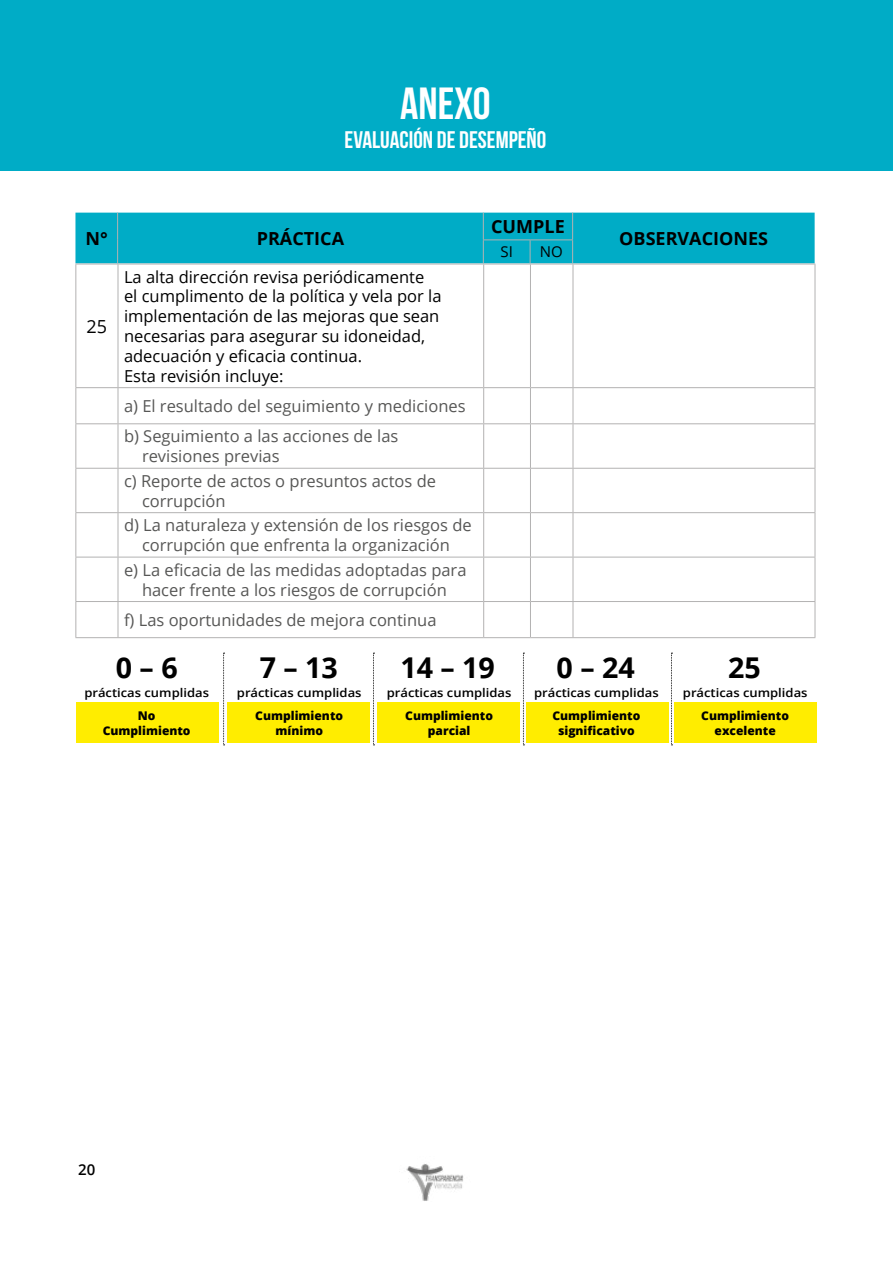
<style>
.page{position:relative;width:893px;height:1263px;background:#fff}
.page>*{position:absolute;margin:0;border:0;box-sizing:border-box;transform-origin:0 0}
.t1{font:45px "Bebas Neue";color:#fff}
.t2{font:700 28.65px "Open Sans";color:#000}
.t3{font:24px "Bebas Neue";color:#fff}
.t4{font:700 18px "Open Sans";color:#000}
.t5{font:18px "Open Sans";color:#000}
.t6{font:16.5px/24.6px "Open Sans";color:#575756}
.t7{font:16.5px/19.8px "Open Sans";color:#000}
.t8{font:15px "Open Sans";color:#000}
.t9{font:600 15px "Open Sans";color:#000}
.t10{font:800 12px/15.1px "Open Sans";color:#000;text-align:center}
.t11{font:600 12px "Open Sans";color:#000;scale:1.09 1}
</style>
<div class="page">
<img style="left:406px;top:1164px;width:57px;height:37px">
<div style="left:0;top:0;width:893px;height:170px;background:#00acc6"></div>
<div style="left:75px;top:213px;width:740px;height:50px;background:#00acc6"></div>
<hr style="left:75px;top:264px;width:43px;height:1px;background:#b3b2b2">
<hr style="left:75px;top:264px;width:1px;height:123px;background:#b3b2b2">
<hr style="left:118px;top:264px;width:366px;height:1px;background:#b3b2b2">
<hr style="left:118px;top:264px;width:1px;height:123px;background:#b3b2b2">
<hr style="left:484px;top:264px;width:46px;height:1px;background:#b3b2b2">
<hr style="left:483px;top:264px;width:1px;height:123px;background:#b3b2b2">
<hr style="left:530px;top:264px;width:43px;height:1px;background:#b3b2b2">
<hr style="left:530px;top:264px;width:1px;height:123px;background:#b3b2b2">
<hr style="left:573px;top:264px;width:242px;height:1px;background:#b3b2b2">
<hr style="left:573px;top:264px;width:1px;height:123px;background:#b3b2b2">
<hr style="left:815px;top:264px;width:1px;height:123px;background:#b3b2b2">
<hr style="left:75px;top:387px;width:43px;height:1px;background:#b3b2b2">
<hr style="left:75px;top:388px;width:1px;height:35px;background:#b3b2b2">
<hr style="left:118px;top:387px;width:366px;height:1px;background:#b3b2b2">
<hr style="left:118px;top:388px;width:1px;height:35px;background:#b3b2b2">
<hr style="left:484px;top:387px;width:46px;height:1px;background:#b3b2b2">
<hr style="left:483px;top:388px;width:1px;height:35px;background:#b3b2b2">
<hr style="left:530px;top:387px;width:43px;height:1px;background:#b3b2b2">
<hr style="left:530px;top:388px;width:1px;height:35px;background:#b3b2b2">
<hr style="left:573px;top:387px;width:242px;height:1px;background:#b3b2b2">
<hr style="left:573px;top:388px;width:1px;height:35px;background:#b3b2b2">
<hr style="left:815px;top:388px;width:1px;height:35px;background:#b3b2b2">
<hr style="left:75px;top:423px;width:43px;height:1px;background:#b3b2b2">
<hr style="left:75px;top:424px;width:1px;height:44px;background:#b3b2b2">
<hr style="left:118px;top:423px;width:366px;height:1px;background:#b3b2b2">
<hr style="left:118px;top:424px;width:1px;height:44px;background:#b3b2b2">
<hr style="left:484px;top:423px;width:46px;height:1px;background:#b3b2b2">
<hr style="left:483px;top:424px;width:1px;height:44px;background:#b3b2b2">
<hr style="left:530px;top:423px;width:43px;height:1px;background:#b3b2b2">
<hr style="left:530px;top:424px;width:1px;height:44px;background:#b3b2b2">
<hr style="left:573px;top:423px;width:242px;height:1px;background:#b3b2b2">
<hr style="left:573px;top:424px;width:1px;height:44px;background:#b3b2b2">
<hr style="left:815px;top:424px;width:1px;height:44px;background:#b3b2b2">
<hr style="left:75px;top:468px;width:43px;height:1px;background:#b3b2b2">
<hr style="left:75px;top:469px;width:1px;height:43px;background:#b3b2b2">
<hr style="left:118px;top:468px;width:366px;height:1px;background:#b3b2b2">
<hr style="left:118px;top:469px;width:1px;height:43px;background:#b3b2b2">
<hr style="left:484px;top:468px;width:46px;height:1px;background:#b3b2b2">
<hr style="left:483px;top:469px;width:1px;height:43px;background:#b3b2b2">
<hr style="left:530px;top:468px;width:43px;height:1px;background:#b3b2b2">
<hr style="left:530px;top:469px;width:1px;height:43px;background:#b3b2b2">
<hr style="left:573px;top:468px;width:242px;height:1px;background:#b3b2b2">
<hr style="left:573px;top:469px;width:1px;height:43px;background:#b3b2b2">
<hr style="left:815px;top:469px;width:1px;height:43px;background:#b3b2b2">
<hr style="left:75px;top:512px;width:43px;height:1px;background:#b3b2b2">
<hr style="left:75px;top:513px;width:1px;height:44px;background:#b3b2b2">
<hr style="left:118px;top:512px;width:366px;height:1px;background:#b3b2b2">
<hr style="left:118px;top:513px;width:1px;height:44px;background:#b3b2b2">
<hr style="left:484px;top:512px;width:46px;height:1px;background:#b3b2b2">
<hr style="left:483px;top:513px;width:1px;height:44px;background:#b3b2b2">
<hr style="left:530px;top:512px;width:43px;height:1px;background:#b3b2b2">
<hr style="left:530px;top:513px;width:1px;height:44px;background:#b3b2b2">
<hr style="left:573px;top:512px;width:242px;height:1px;background:#b3b2b2">
<hr style="left:573px;top:513px;width:1px;height:44px;background:#b3b2b2">
<hr style="left:815px;top:513px;width:1px;height:44px;background:#b3b2b2">
<hr style="left:75px;top:557px;width:43px;height:1px;background:#b3b2b2">
<hr style="left:75px;top:557px;width:1px;height:44px;background:#b3b2b2">
<hr style="left:118px;top:557px;width:366px;height:1px;background:#b3b2b2">
<hr style="left:118px;top:557px;width:1px;height:44px;background:#b3b2b2">
<hr style="left:484px;top:557px;width:46px;height:1px;background:#b3b2b2">
<hr style="left:483px;top:557px;width:1px;height:44px;background:#b3b2b2">
<hr style="left:530px;top:557px;width:43px;height:1px;background:#b3b2b2">
<hr style="left:530px;top:557px;width:1px;height:44px;background:#b3b2b2">
<hr style="left:573px;top:557px;width:242px;height:1px;background:#b3b2b2">
<hr style="left:573px;top:557px;width:1px;height:44px;background:#b3b2b2">
<hr style="left:815px;top:557px;width:1px;height:44px;background:#b3b2b2">
<hr style="left:75px;top:601px;width:43px;height:1px;background:#b3b2b2">
<hr style="left:75px;top:602px;width:1px;height:35px;background:#b3b2b2">
<hr style="left:118px;top:601px;width:366px;height:1px;background:#b3b2b2">
<hr style="left:118px;top:602px;width:1px;height:35px;background:#b3b2b2">
<hr style="left:484px;top:601px;width:46px;height:1px;background:#b3b2b2">
<hr style="left:483px;top:602px;width:1px;height:35px;background:#b3b2b2">
<hr style="left:530px;top:601px;width:43px;height:1px;background:#b3b2b2">
<hr style="left:530px;top:602px;width:1px;height:35px;background:#b3b2b2">
<hr style="left:573px;top:601px;width:242px;height:1px;background:#b3b2b2">
<hr style="left:573px;top:602px;width:1px;height:35px;background:#b3b2b2">
<hr style="left:815px;top:602px;width:1px;height:35px;background:#b3b2b2">
<hr style="left:75px;top:637px;width:43px;height:1px;background:#b3b2b2">
<hr style="left:118px;top:637px;width:366px;height:1px;background:#b3b2b2">
<hr style="left:484px;top:637px;width:46px;height:1px;background:#b3b2b2">
<hr style="left:530px;top:637px;width:43px;height:1px;background:#b3b2b2">
<hr style="left:573px;top:637px;width:242px;height:1px;background:#b3b2b2">
<div style="left:77px;top:702px;width:142px;height:41px;background:#ffed00"></div>
<div style="left:227px;top:702px;width:143px;height:41px;background:#ffed00"></div>
<div style="left:377px;top:702px;width:142px;height:41px;background:#ffed00"></div>
<div style="left:526px;top:702px;width:142px;height:41px;background:#ffed00"></div>
<div style="left:674px;top:702px;width:142px;height:41px;background:#ffed00"></div>
<svg style="left:223px;top:653px;width:2px;height:92px"></svg>
<svg style="left:373px;top:653px;width:1px;height:92px"></svg>
<svg style="left:523px;top:653px;width:1px;height:92px"></svg>
<svg style="left:671px;top:653px;width:1px;height:92px"></svg>
<h1 class="t1" style="left:400px;top:79px;width:92px">ANEXO</h1>
<h3 class="t3" style="left:345px;top:126px;width:203px">EVALUACIÓN DE DESEMPEÑO</h3>
<p class="t4" style="left:85px;top:226px;width:24px">N°</p>
<p class="t4" style="left:257px;top:226px;width:89px">PRÁCTICA</p>
<p class="t5" style="left:87px;top:314px;width:22px">25</p>
<p class="t7" style="left:124px;top:266px;width:319px">La alta dirección revisa periódicamente el cumplimento de la política y vela por la implementación de las mejoras que sean necesarias para asegurar su idoneidad, adecuación y eficacia continua.<br>Esta revisión incluye:</p>
<p class="t6" style="left:124px;top:390px;width:343px;line-height:30.5px">a) El resultado del seguimiento y mediciones b) Seguimiento a las acciones de las</p>
<p class="t6" style="left:124px;top:443px;width:314px;text-indent:18px">revisiones previas<br>c) Reporte de actos o presuntos actos de</p>
<p class="t6" style="left:124px;top:488px;width:349px;text-indent:18px">corrupción<br>d) La naturaleza y extensión de los riesgos de</p>
<p class="t6" style="left:124px;top:532px;width:344px;text-align:center">corrupción que enfrenta la organización<br>e) La eficacia de las medidas adoptadas para</p>
<p class="t6" style="left:124px;top:574px;width:324px;line-height:30.5px;text-indent:18px">hacer frente a los riesgos de corrupción f) Las oportunidades de mejora continua</p>
<p class="t4" style="left:491px;top:214px;width:75px">CUMPLE</p>
<p class="t8" style="left:500px;top:242px;width:14px">SI</p>
<p class="t8" style="left:540px;top:242px;width:24px">NO</p>
<p class="t4" style="left:619px;top:226px;width:150px">OBSERVACIONES</p>
<h2 class="t2" style="left:116px;top:647px;width:63px">0 – 6</h2>
<p class="t11" style="left:84px;top:685px;width:116px">prácticas cumplidas</p>
<p class="t10" style="left:103px;top:707px;width:89px">No<br>Cumplimiento</p>
<h2 class="t2" style="left:260px;top:647px;width:80px">7 – 13</h2>
<p class="t11" style="left:237px;top:685px;width:116px">prácticas cumplidas</p>
<p class="t10" style="left:255px;top:707px;width:89px">Cumplimiento mínimo</p>
<h2 class="t2" style="left:400px;top:647px;width:96px">14 – 19</h2>
<p class="t11" style="left:387px;top:685px;width:116px">prácticas cumplidas</p>
<p class="t10" style="left:405px;top:707px;width:89px">Cumplimiento parcial</p>
<h2 class="t2" style="left:557px;top:647px;width:80px">0 – 24</h2>
<p class="t11" style="left:534px;top:685px;width:116px">prácticas cumplidas</p>
<p class="t10" style="left:552px;top:707px;width:89px">Cumplimiento significativo</p>
<h2 class="t2" style="left:728px;top:647px;width:34px">25</h2>
<p class="t11" style="left:683px;top:685px;width:116px">prácticas cumplidas</p>
<p class="t10" style="left:701px;top:707px;width:89px">Cumplimiento excelente</p>
<p class="t9" style="left:78px;top:1159px;width:19px">20</p>
</div>
